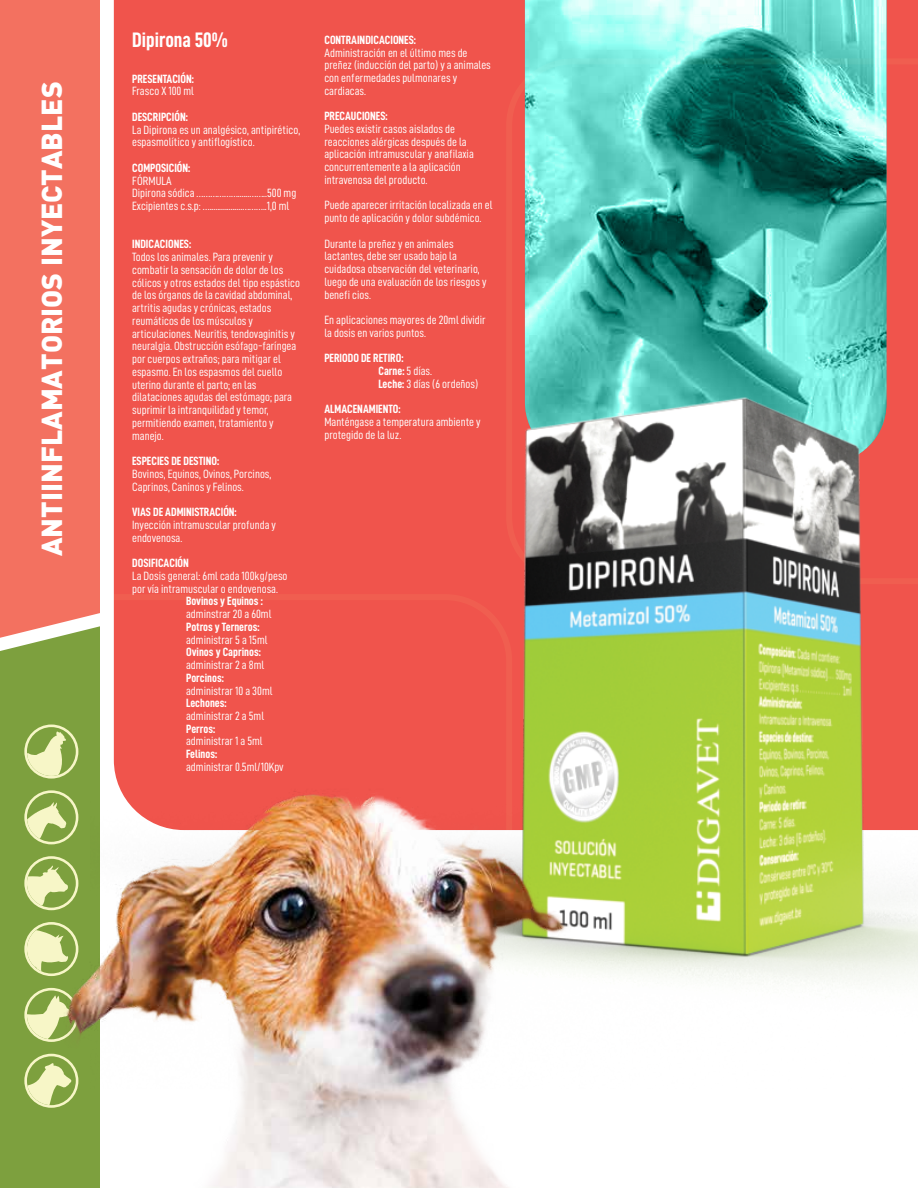
<style>
.page{position:relative;width:918px;height:1188px;background:#fff}
.page>*{position:absolute;margin:0;border:0;box-sizing:border-box;transform-origin:0 0}
.t1{font:900 28.35px "DIN";color:#fff}
.t2{font:21px "D DIN Condensed Bold";color:#fff}
.t3{font:12px/12.8px "D DIN Condensed";color:#fff}
.t4{font:12px/12.8px "D DIN Condensed Bold";color:#fff}
.s1{font-family:"D DIN Condensed"}
.s2{font-family:"D DIN Condensed Bold"}
</style>
<div class="page">
<div style="left:114px;top:0;width:804px;height:204px;background:#f0544c"></div>
<svg style="left:525px;top:0;width:361px;height:58px;background:#91e7dd"></svg>
<svg style="left:506px;top:58px;width:412px;height:146px;background:#5ca095"></svg>
<div style="left:0;top:0;width:100px;height:626px;background:#f37160"></div>
<svg style="left:0;top:626px;width:91px;height:562px;background:#85a448"></svg>
<svg style="left:24px;top:988px;width:6px;height:54px"></svg>
<svg style="left:24px;top:1054px;width:6px;height:54px"></svg>
<img style="left:91px;top:204px;width:827px;height:779px">
<img style="left:30px;top:634px;width:608px;height:554px">
<svg style="left:24px;top:922px;width:54px;height:54px;background:#b9ca81"></svg>
<svg style="left:24px;top:856px;width:54px;height:54px;background:#b0c478"></svg>
<svg style="left:24px;top:790px;width:54px;height:54px;background:#aabf70"></svg>
<svg style="left:24px;top:725px;width:54px;height:54px;background:#b3c67b"></svg>
<h1 class="t1" style="left:33px;top:556px;width:476px;rotate:-90deg">ANTIINFLAMATORIOS INYECTABLES</h1>
<h2 class="t2" style="left:132px;top:29px;width:97px">Dipirona 50%</h2>
<p class="t4" style="left:132px;top:72px;width:63px">PRESENTACIÓN:</p>
<p class="t3" style="left:132px;top:85px;width:63px">Frasco X 100 ml</p>
<p class="t4" style="left:132px;top:110px;width:57px">DESCRIPCIÓN:</p>
<p class="t3" style="left:132px;top:123px;width:169px">La Dipirona es un analgésico, antipirético, espasmolítico y antiflogístico.</p>
<p class="t4" style="left:132px;top:161px;width:60px">COMPOSICIÓN:</p>
<p class="t3" style="left:132px;top:174px;width:166px">FÓRMULA<br>Dipirona sódica ………………......……..500 mg<br>Excipientes c.s.p: ….................………..1,0 ml</p>
<p class="t4" style="left:132px;top:238px;width:60px">INDICACIONES:</p>
<p class="t3" style="left:132px;top:250px;width:169px">Todos los animales. Para prevenir y combatir la sensación de dolor de los cólicos y otros estados del tipo espástico de los órganos de la cavidad abdominal, artritis agudas y crónicas, estados reumáticos de los músculos y articulaciones. Neuritis, tendovaginitis y neuralgia. Obstrucción esófago-faríngea por cuerpos extraños; para mitigar el espasmo. En los espasmos del cuello uterino durante el parto; en las dilataciones agudas del estómago; para suprimir la intranquilidad y temor, permitiendo examen, tratamiento y manejo.</p>
<p class="t4" style="left:132px;top:454px;width:88px">ESPECIES DE DESTINO:</p>
<p class="t3" style="left:132px;top:467px;width:141px">Bovinos, Equinos, Ovinos, Porcinos,<br>Caprinos, Caninos y Felinos.</p>
<p class="t4" style="left:132px;top:505px;width:106px">VIAS DE ADMINISTRACIÓN:</p>
<p class="t3" style="left:132px;top:518px;width:145px">Inyección intramuscular profunda y endovenosa.</p>
<p class="t4" style="left:132px;top:556px;width:58px">DOSIFICACIÓN</p>
<p class="t3" style="left:132px;top:569px;width:157px">La Dosis general: 6ml cada 100kg/peso por vía intramuscular o endovenosa.</p>
<p class="t4" style="left:186px;top:595px;width:78px">Bovinos y Equinos :</p>
<p class="t3" style="left:186px;top:607px;width:87px">adminstrar 20 a 60ml</p>
<p class="t4" style="left:186px;top:620px;width:75px">Potros y Terneros:</p>
<p class="t3" style="left:186px;top:633px;width:83px">administrar 5 a 15ml</p>
<p class="t4" style="left:186px;top:646px;width:76px">Ovinos y Caprinos:</p>
<p class="t3" style="left:186px;top:658px;width:80px">administrar 2 a 8ml</p>
<p class="t4" style="left:186px;top:671px;width:39px">Porcinos:</p>
<p class="t3" style="left:186px;top:684px;width:88px">administrar 10 a 30ml</p>
<p class="t4" style="left:186px;top:697px;width:42px">Lechones:</p>
<p class="t3" style="left:186px;top:709px;width:80px">administrar 2 a 5ml</p>
<p class="t4" style="left:186px;top:722px;width:31px">Perros:</p>
<p class="t3" style="left:186px;top:735px;width:78px">administrar 1 a 5ml</p>
<p class="t4" style="left:186px;top:747px;width:33px">Felinos:</p>
<p class="t3" style="left:186px;top:760px;width:99px">administrar 0.5ml/10Kpv</p>
<p class="t4" style="left:324px;top:33px;width:93px">CONTRAINDICACIONES:</p>
<p class="t3" style="left:324px;top:46px;width:168px">Administración en el último mes de preñez (inducción del parto) y a animales con enfermedades pulmonares y cardiacas.</p>
<p class="t4" style="left:324px;top:110px;width:65px">PRECAUCIONES:</p>
<p class="t3" style="left:324px;top:122px;width:151px">Puedes existir casos aislados de reacciones alérgicas después de la aplicación intramuscular y anafilaxia concurrentemente a la aplicación intravenosa del producto.</p>
<p class="t3" style="left:324px;top:199px;width:170px">Puede aparecer irritación localizada en el punto de aplicación y dolor subdémico.</p>
<p class="t3" style="left:324px;top:237px;width:164px">Durante la preñez y en animales lactantes, debe ser usado bajo la cuidadosa observación del veterinario, luego de una evaluación de los riesgos y benefi cios.</p>
<p class="t3" style="left:324px;top:313px;width:163px">En aplicaciones mayores de 20ml dividir la dosis en varios puntos.</p>
<p class="t4" style="left:378px;top:352px;width:55px;text-indent:-54px">PERIODO DE RETIRO:<br>Carne: <span class="s1">5 días.</span></p>
<p class="t3" style="left:378px;top:377px;width:101px"><span class="s2">Leche:</span> 3 días (6 ordeños)</p>
<p class="t4" style="left:324px;top:403px;width:78px">ALMACENAMIENTO:</p>
<p class="t3" style="left:324px;top:415px;width:158px">Manténgase a temperatura ambiente y protegido de la luz.</p>
</div>
